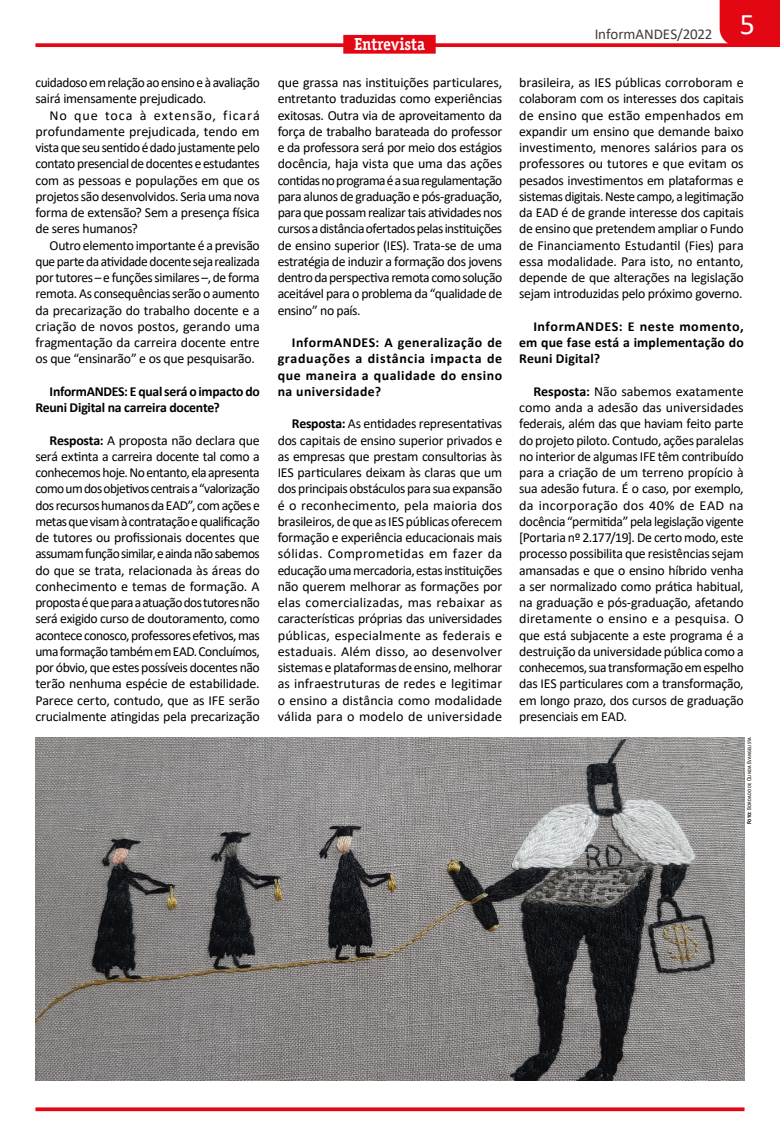
<style>
.page{position:relative;width:780px;height:1134px;background:#fff}
.page>*{position:absolute;margin:0;border:0;box-sizing:border-box;transform-origin:0 0}
.t1{font:700 17.5px "Officina Serif Std";color:#fff;scale:.9 1}
.t2{font:15px "Calibri";letter-spacing:-.005em;color:#453a36}
.t3{font:13.75px/16.2px "Calibri";letter-spacing:-.02em;color:#000;text-align:justify}
.t4{font:700 13.75px/16.2px "Calibri";letter-spacing:.01em;color:#000;text-align:justify}
.t5{font:700 13.75px/16.2px "Calibri";letter-spacing:-.02em;color:#000}
.t6{font:6.25px "Calibri";letter-spacing:.02em;color:#000;scale:.85 1}
.s1{font-weight:700}
</style>
<div class="page">
<svg style="left:35px;top:43px;width:745px;height:4px;background:#e41723"></svg>
<svg style="left:35px;top:1107px;width:709px;height:4px;background:#e5202b"></svg>
<div style="left:719px;top:0;width:61px;height:46px;background:#e30613"></div>
<div style="left:343px;top:35px;width:92px;height:19px;background:#e30613"></div>
<img style="left:35px;top:737px;width:709px;height:344px">
<p class="t3" style="left:35px;top:74px;width:226px">cuidadoso em relação ao ensino e à avaliação sairá imensamente prejudicado.</p>
<p class="t3" style="left:35px;top:107px;width:226px;text-indent:14px">No que toca à extensão, ficará profundamente prejudicada, tendo em vista que seu sentido é dado justamente pelo contato presencial de docentes e estudantes com as pessoas e populações em que os projetos são desenvolvidos. Seria uma nova forma de extensão? Sem a presença física de seres humanos?</p>
<p class="t3" style="left:35px;top:237px;width:226px;text-indent:14px">Outro elemento importante é a previsão que parte da atividade docente seja realizada por tutores – e funções similares –, de forma remota. As consequências serão o aumento da precarização do trabalho docente e a criação de novos postos, gerando uma fragmentação da carreira docente entre os que “ensinarão” e os que pesquisarão.</p>
<p class="t5" style="left:35px;top:383px;width:226px;text-indent:14px">InformANDES: E qual será o impacto do<br>Reuni Digital na carreira docente?</p>
<p class="t3" style="left:35px;top:432px;width:226px;text-indent:14px"><span class="s1">Resposta:</span> A proposta não declara que será extinta a carreira docente tal como a conhecemos hoje. No entanto, ela apresenta como um dos objetivos centrais a “valorização dos recursos humanos da EAD”, com ações e metas que visam à contratação e qualificação de tutores ou profissionais docentes que assumam função similar, e ainda não sabemos do que se trata, relacionada às áreas do conhecimento e temas de formação. A proposta é que para a atuação dos tutores não será exigido curso de doutoramento, como acontece conosco, professores efetivos, mas uma formação também em EAD. Concluímos, por óbvio, que estes possíveis docentes não terão nenhuma espécie de estabilidade.<br>Parece certo, contudo, que as IFE serão crucialmente atingidas pela precarização</p>
<p class="t1" style="left:354px;top:33px;width:80px">Entrevista</p>
<p class="t3" style="left:278px;top:74px;width:226px">que grassa nas instituições particulares, entretanto traduzidas como experiências exitosas. Outra via de aproveitamento da força de trabalho barateada do professor e da professora será por meio dos estágios docência, haja vista que uma das ações contidas no programa é a sua regulamentação para alunos de graduação e pós-graduação, para que possam realizar tais atividades nos cursos a distância ofertados pelas instituições de ensino superior (IES). Trata-se de uma estratégia de induzir a formação dos jovens dentro da perspectiva remota como solução aceitável para o problema da “qualidade de ensino” no país.</p>
<p class="t4" style="left:278px;top:334px;width:226px;text-indent:14px">InformANDES: A generalização de graduações a distância impacta de que maneira a qualidade do ensino na universidade?</p>
<p class="t3" style="left:278px;top:415px;width:226px;text-indent:14px"><span class="s1">Resposta:</span> As entidades representativas dos capitais de ensino superior privados e as empresas que prestam consultorias às IES particulares deixam às claras que um dos principais obstáculos para sua expansão é o reconhecimento, pela maioria dos brasileiros, de que as IES públicas oferecem formação e experiência educacionais mais sólidas. Comprometidas em fazer da educação uma mercadoria, estas instituições não querem melhorar as formações por elas comercializadas, mas rebaixar as características próprias das universidades públicas, especialmente as federais e estaduais. Além disso, ao desenvolver sistemas e plataformas de ensino, melhorar as infraestruturas de redes e legitimar o ensino a distância como modalidade válida para o modelo de universidade</p>
<p class="t2" style="left:594px;top:24px;width:162px">InformANDES/2022 <sup>5</sup></p>
<p class="t3" style="left:519px;top:74px;width:226px">brasileira, as IES públicas corroboram e colaboram com os interesses dos capitais de ensino que estão empenhados em expandir um ensino que demande baixo investimento, menores salários para os professores ou tutores e que evitam os pesados investimentos em plataformas e sistemas digitais. Neste campo, a legitimação da EAD é de grande interesse dos capitais de ensino que pretendem ampliar o Fundo de Financiamento Estudantil (Fies) para essa modalidade. Para isto, no entanto, depende de que alterações na legislação sejam introduzidas pelo próximo governo.</p>
<p class="t4" style="left:519px;top:318px;width:226px;text-indent:14px">InformANDES: E neste momento, em que fase está a implementação do Reuni Digital?</p>
<p class="t3" style="left:519px;top:383px;width:226px;text-indent:14px"><span class="s1">Resposta:</span> Não sabemos exatamente como anda a adesão das universidades federais, além das que haviam feito parte do projeto piloto. Contudo, ações paralelas no interior de algumas IFE têm contribuído para a criação de um terreno propício à sua adesão futura. É o caso, por exemplo, da incorporação dos 40% de EAD na docência “permitida” pela legislação vigente [Portaria nº 2.177/19]. De certo modo, este processo possibilita que resistências sejam amansadas e que o ensino híbrido venha a ser normalizado como prática habitual, na graduação e pós-graduação, afetando diretamente o ensino e a pesquisa. O que está subjacente a este programa é a destruição da universidade pública como a conhecemos, sua transformação em espelho das IES particulares com a transformação, em longo prazo, dos cursos de graduação presenciais em EAD.</p>
<p class="t6" style="left:744px;top:824px;width:104px;rotate:-90deg"><span class="s1">Foto:</span> Bordado de Olinda Evangelista</p>
</div>
